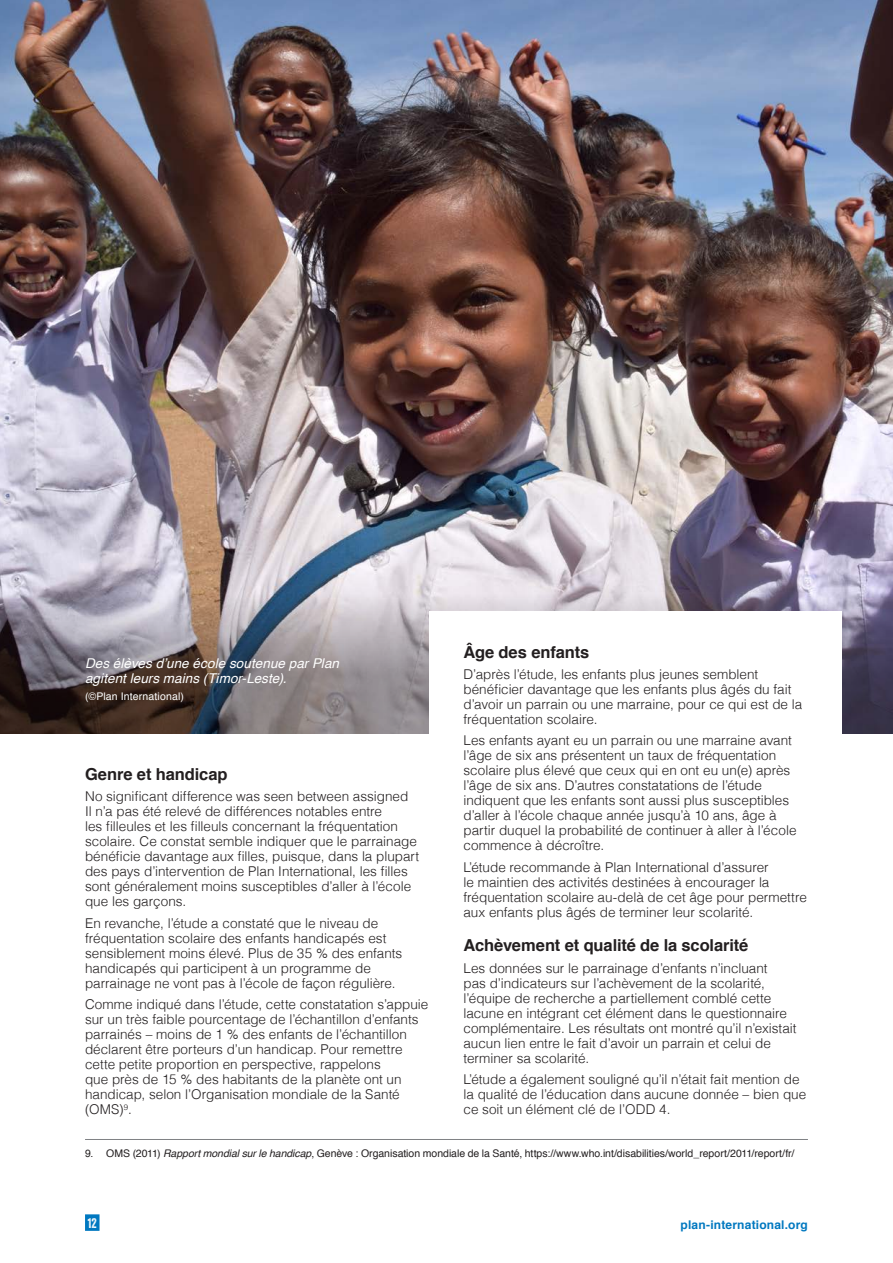
<style>
.page{position:relative;width:893px;height:1263px;background:#fff}
.page>*{position:absolute;margin:0;border:0;box-sizing:border-box;transform-origin:0 0}
.subkop{font:700 16.5px "Helvetica";letter-spacing:-.005em;color:#231f20}
.body{font:700 16.5px "Helvetica";letter-spacing:-.005em;color:#231f20}
.body-2{font:300 13.5px/15px "Helvetica";color:#231f20}
.PHOTO{font:italic 13.5px/15px "Helvetica";letter-spacing:.005em;color:#fff}
.t1{font:13.5px "Veneer";color:#fff}
.t2{font:700 12px "Helvetica";letter-spacing:.015em;color:#0078c0}
.FOOTNOTE1{font:10.5px "Helvetica";letter-spacing:-.005em;color:#231f20}
.copyright{font:10.5px "Helvetica";letter-spacing:.015em;color:#fff}
.s1{font-style:italic}
</style>
<div class="page">
<div style="left:85px;top:1214px;width:15px;height:17px;background:#0078c0"></div>
<img style="left:0;top:0;width:893px;height:571px">
<svg style="left:0;top:571px;width:893px;height:162px;background:#8d868e"></svg>
<div style="left:429px;top:611px;width:413px;height:503px;background:#fff"></div>
<hr style="left:85px;top:1139px;width:723px;height:1px;background:#808285">
<p class="body" style="left:463px;top:638px;width:127px">Âge des enfants</p>
<p class="body-2" style="left:463px;top:666px;width:340px">D’après l’étude, les enfants plus jeunes semblent bénéficier davantage que les enfants plus âgés du fait d’avoir un parrain ou une marraine, pour ce qui est de la fréquentation scolaire.</p>
<p class="body-2" style="left:463px;top:732px;width:335px">Les enfants ayant eu un parrain ou une marraine avant l’âge de six ans présentent un taux de fréquentation scolaire plus élevé que ceux qui en ont eu un(e) après l’âge de six ans. D’autres constatations de l’étude indiquent que les enfants sont aussi plus susceptibles d’aller à l’école chaque année jusqu’à 10 ans, âge à partir duquel la probabilité de continuer à aller à l’école commence à décroître.</p>
<p class="body-2" style="left:463px;top:858px;width:345px">L’étude recommande à Plan International d’assurer<br>le maintien des activités destinées à encourager la fréquentation scolaire au-delà de cet âge pour permettre aux enfants plus âgés de terminer leur scolarité.</p>
<p class="subkop" style="left:463px;top:932px;width:286px">Achèvement et qualité de la scolarité</p>
<p class="body-2" style="left:463px;top:959px;width:335px">Les données sur le parrainage d’enfants n’incluant<br>pas d’indicateurs sur l’achèvement de la scolarité, l’équipe de recherche a partiellement comblé cette lacune en intégrant cet élément dans le questionnaire complémentaire. Les résultats ont montré qu’il n’existait aucun lien entre le fait d’avoir un parrain et celui de terminer sa scolarité.</p>
<p class="body-2" style="left:463px;top:1071px;width:344px">L’étude a également souligné qu’il n’était fait mention de la qualité de l’éducation dans aucune donnée – bien que ce soit un élément clé de l’ODD 4.</p>
<p class="FOOTNOTE1" style="left:85px;top:1145px;width:711px">9. OMS (2011) <span class="s1">Rapport mondial sur le handicap</span>, Genève : Organisation mondiale de la Santé, https://www.who.int/disabilities/world_report/2011/report/fr/</p>
<p class="PHOTO" style="left:85px;top:656px;width:256px">Des élèves d’une école soutenue par Plan agitent leurs mains (Timor-Leste).</p>
<p class="copyright" style="left:85px;top:688px;width:100px">(©Plan International)</p>
<p class="subkop" style="left:85px;top:761px;width:144px">Genre et handicap</p>
<p class="body-2" style="left:85px;top:788px;width:336px">No significant difference was seen between assigned<br>Il n’a pas été relevé de différences notables entre<br>les filleules et les filleuls concernant la fréquentation scolaire. Ce constat semble indiquer que le parrainage bénéficie davantage aux filles, puisque, dans la plupart des pays d’intervention de Plan International, les filles sont généralement moins susceptibles d’aller à l’école que les garçons.</p>
<p class="body-2" style="left:85px;top:914px;width:319px">En revanche, l’étude a constaté que le niveau de fréquentation scolaire des enfants handicapés est sensiblement moins élevé. Plus de 35 % des enfants handicapés qui participent à un programme de parrainage ne vont pas à l’école de façon régulière.</p>
<p class="body-2" style="left:85px;top:996px;width:345px">Comme indiqué dans l’étude, cette constatation s’appuie sur un très faible pourcentage de l’échantillon d’enfants parrainés – moins de 1 % des enfants de l’échantillon déclarent être porteurs d’un handicap. Pour remettre cette petite proportion en perspective, rappelons<br>que près de 15 % des habitants de la planète ont un handicap, selon l’Organisation mondiale de la Santé (OMS)<sup>9</sup>.</p>
<p class="t1" style="left:88px;top:1215px;width:11px">12</p>
<p class="t2" style="left:680px;top:1215px;width:129px">plan-international.org</p>
</div>
